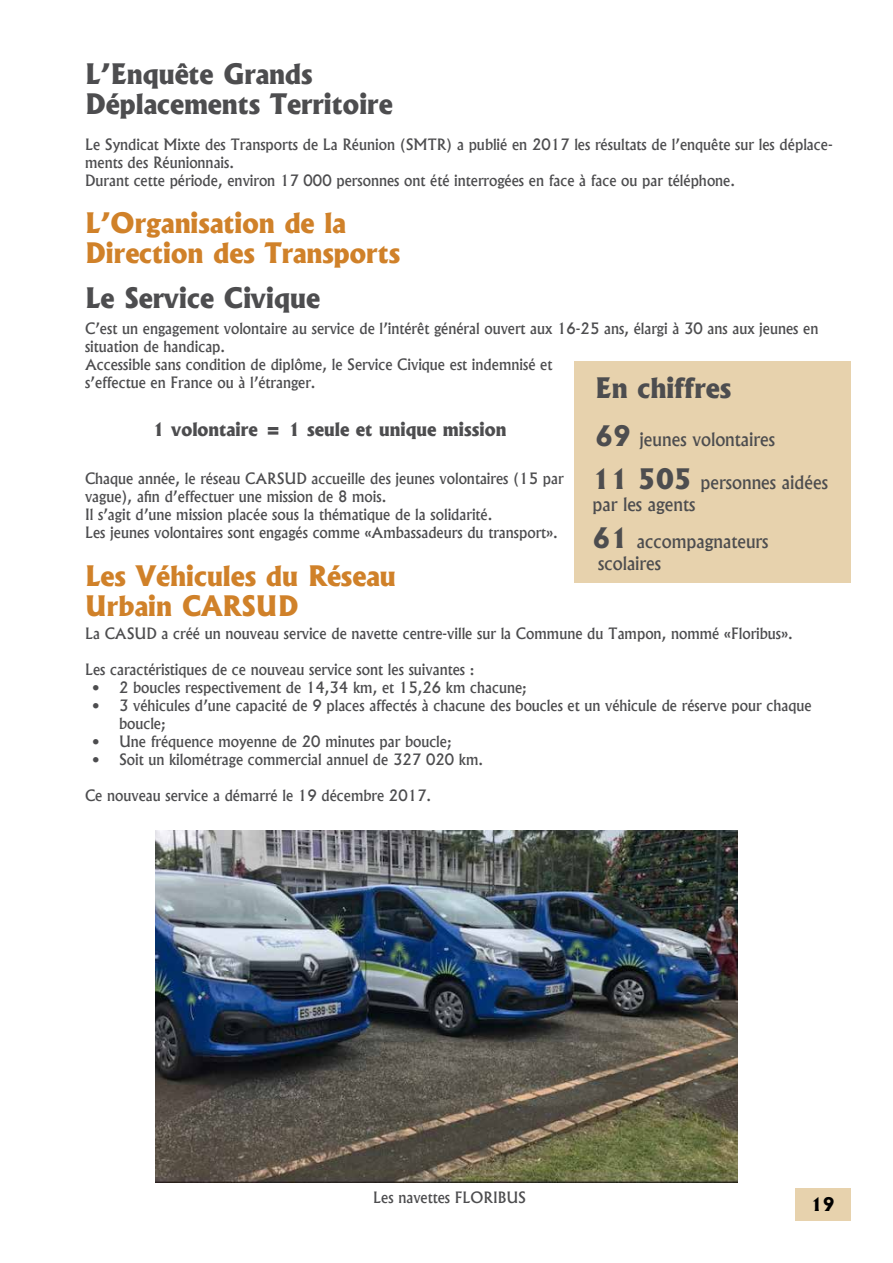
<style>
.page{position:relative;width:893px;height:1263px;background:#fff}
.page>*{position:absolute;margin:0;border:0;box-sizing:border-box;transform-origin:0 0}
.t1{font:800 27px/30px "Albertus";color:#d08129}
.t2{font:800 27px/30px "Albertus";color:#4d4d4f}
.t3{font:500 18px/21.6px "Albertus";color:#4d4d4f}
.t4{font:800 18px "Albertus";color:#4d4d4f}
.t5{font:800 18px "Albertus";color:#000}
.t6{font:500 15px/18px "Albertus";color:#4d4d4f}
.s1{font-weight:800;font-size:27px}
</style>
<div class="page">
<div style="left:574px;top:361px;width:276px;height:222px;background:#e7d2ad"></div>
<img style="left:156px;top:831px;width:581px;height:351px">
<div style="left:795px;top:1188px;width:55px;height:32px;background:#e7d2ad"></div>
<h1 class="t2" style="left:85px;top:59px;width:309px">L’Enquête Grands<br>Déplacements Territoire</h1>
<p class="t6" style="left:85px;top:135px;width:749px">Le Syndicat Mixte des Transports de La Réunion (SMTR) a publié en 2017 les résultats de l’enquête sur les déplace&shy;ments des Réunionnais.<br>Durant cette période, environ 17 000 personnes ont été interrogées en face à face ou par téléphone.</p>
<h1 class="t1" style="left:85px;top:208px;width:317px">L’Organisation de la<br>Direction des Transports</h1>
<h1 class="t2" style="left:85px;top:282px;width:236px">Le Service Civique</h1>
<p class="t6" style="left:85px;top:320px;width:735px">C’est un engagement volontaire au service de l’intérêt général ouvert aux 16-25 ans, élargi à 30 ans aux jeunes en situation de handicap.<br>Accessible sans condition de diplôme, le Service Civique est indemnisé et<br>s’effectue en France ou à l’étranger.</p>
<p class="t4" style="left:153px;top:418px;width:355px">1 volontaire = 1 seule et unique mission</p>
<p class="t6" style="left:85px;top:470px;width:480px">Chaque année, le réseau CARSUD accueille des jeunes volontaires (15 par vague), afin d’effectuer une mission de 8 mois.<br>Il s’agit d’une mission placée sous la thématique de la solidarité.<br>Les jeunes volontaires sont engagés comme «Ambassadeurs du transport».</p>
<h1 class="t2" style="left:595px;top:372px;width:137px">En chiffres</h1>
<p class="t3" style="left:595px;top:428px;width:181px"><span class="s1">69</span> jeunes volontaires</p>
<p class="t3" style="left:592px;top:472px;width:237px"><span class="s1">11 505</span> personnes aidées par les agents</p>
<p class="t3" style="left:598px;top:531px;width:172px;text-indent:-6px"><span class="s1">61</span> accompagnateurs scolaires</p>
<h1 class="t1" style="left:85px;top:560px;width:312px">Les Véhicules du Réseau<br>Urbain CARSUD</h1>
<p class="t6" style="left:85px;top:624px;width:709px">La CASUD a créé un nouveau service de navette centre-ville sur la Commune du Tampon, nommé «Floribus».</p>
<p class="t6" style="left:85px;top:660px;width:391px">Les caractéristiques de ce nouveau service sont les suivantes :</p>
<p class="t6" style="left:92px;top:678px;width:436px">• 2 boucles respectivement de 14,34 km, et 15,26 km chacune;</p>
<p class="t6" style="left:119px;top:696px;width:694px;text-indent:-27px">• 3 véhicules d’une capacité de 9 places affectés à chacune des boucles et un véhicule de réserve pour chaque boucle;</p>
<p class="t6" style="left:92px;top:732px;width:361px">• Une fréquence moyenne de 20 minutes par boucle;</p>
<p class="t6" style="left:92px;top:750px;width:393px">• Soit un kilométrage commercial annuel de 327 020 km.</p>
<p class="t6" style="left:85px;top:786px;width:348px">Ce nouveau service a démarré le 19 décembre 2017.</p>
<p class="t6" style="left:373px;top:1189px;width:154px">Les navettes FLORIBUS</p>
<p class="t5" style="left:811px;top:1192px;width:25px">19</p>
</div>
